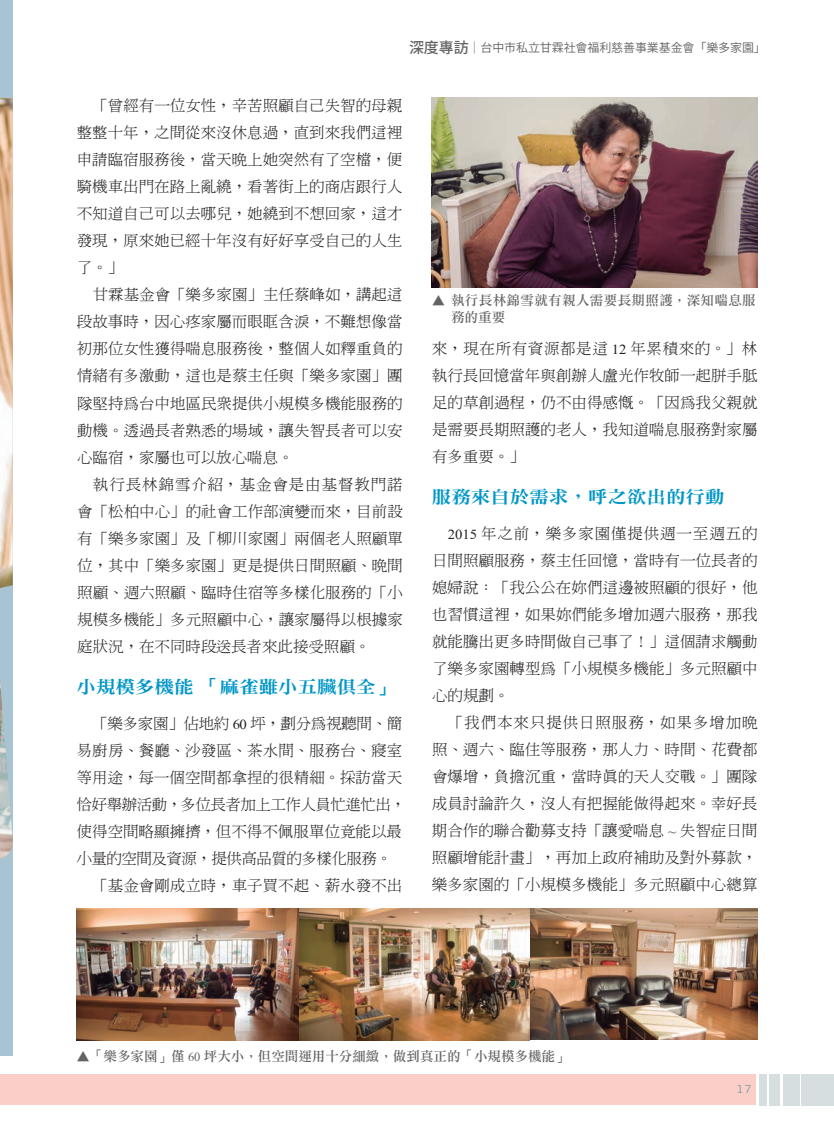
<style>
.page{position:relative;width:834px;height:1132px;background:#fff}
.page>*{position:absolute;margin:0;border:0;box-sizing:border-box;transform-origin:0 0}
.t1{font:17.55px "DFN Ming XB HKP BF";color:#0096c7;scale:1.11 1}
.t2{font:300 14.7px/27px "Inn Ming";letter-spacing:.005em;color:#231f20;text-align:justify;scale:1.05 1}
.t3{font:300 14.7px "Inn Ming";letter-spacing:-.03em;color:#231f20;scale:1.05 1}
.t4{font:300 14.7px "Inn Ming";letter-spacing:-.02em;color:#231f20;scale:1.05 1}
.t5{font:13.5px "DF Li Song Std W5";color:#636366}
.t6{font:13.5px/16.5px "DF Li Song Std W5";letter-spacing:.03em;color:#636366}
.t7{font:300 12.9px "Bell Gothic Std";color:#879da1;scale:1.05 1}
.t8{font:12px "Gen Shin Gothic";letter-spacing:-.01em;color:#636366}
.s1{font-weight:500;font-size:15px}
.s2{font-family:"Shonar Bangla";font-weight:400;font-size:16.95px}
.s3{font-family:"Shonar Bangla";font-size:15px}
</style>
<div class="page">
<div style="left:769px;top:1074px;width:10px;height:31px;background:#d6dedf"></div>
<div style="left:758px;top:1074px;width:8px;height:31px;background:#d6dedf"></div>
<div style="left:782px;top:1074px;width:17px;height:31px;background:#d6dedf"></div>
<div style="left:801px;top:1074px;width:32px;height:31px;background:#d6dedf"></div>
<div style="left:0;top:0;width:13px;height:1054px;background:#a8c3d2"></div>
<img style="left:0;top:98px;width:13px;height:490px">
<img style="left:77px;top:908px;width:223px;height:131px">
<img style="left:300px;top:908px;width:457px;height:131px">
<img style="left:432px;top:98px;width:325px;height:189px">
<img style="left:0;top:681px;width:13px;height:177px">
<div style="left:0;top:1074px;width:13px;height:30px;background:#fbcfc8"></div>
<div style="left:13px;top:1074px;width:742px;height:30px;background:#fbcfc8"></div>
<p class="t8" style="left:409px;top:39px;width:358px"><span class="s1">深度專訪</span>｜台中市私立甘霖社會福利慈善事業基金會「樂多家園」</p>
<p class="t2" style="left:77px;top:92px;width:311px;text-indent:16px">「曾經有一位女性，辛苦照顧自己失智的母親整整十年，之間從來沒休息過，直到來我們這裡申請臨宿服務後，當天晚上她突然有了空檔，便騎機車出門在路上亂繞，看著街上的商店跟行人不知道自己可以去哪兒，她繞到不想回家，這才發現，原來她已經十年沒有好好享受自己的人生了。」</p>
<p class="t2" style="left:77px;top:281px;width:311px;text-indent:16px">甘霖基金會「樂多家園」主任蔡峰如，講起這段故事時，因心疼家屬而眼眶含淚，不難想像當初那位女性獲得喘息服務後，整個人如釋重負的情緒有多激動，這也是蔡主任與「樂多家園」團隊堅持為台中地區民眾提供小規模多機能服務的動機。透過長者熟悉的場域，讓失智長者可以安心臨宿，家屬也可以放心喘息。</p>
<p class="t2" style="left:77px;top:470px;width:311px;text-indent:16px">執行長林錦雪介紹，基金會是由基督教門諾會「松柏中心」的社會工作部演變而來，目前設有「樂多家園」及「柳川家園」兩個老人照顧單位，其中「樂多家園」更是提供日間照顧、晚間照顧、週六照顧、臨時住宿等多樣化服務的「小規模多機能」多元照顧中心，讓家屬得以根據家庭狀況，在不同時段送長者來此接受照顧。</p>
<p class="t1" style="left:77px;top:677px;width:288px">小規模多機能 「麻雀雖小五臟俱全」</p>
<p class="t4" style="left:92px;top:715px;width:296px">「樂多家園」佔地約 <span class="s2">60</span> 坪，劃分為視聽間、簡</p>
<p class="t2" style="left:77px;top:736px;width:311px">易廚房、餐廳、沙發區、茶水間、服務台、寢室</p>
<p class="t2" style="left:77px;top:763px;width:311px">等用途，每一個空間都拿捏的很精細。採訪當天</p>
<p class="t3" style="left:77px;top:796px;width:315px">恰好舉辦活動，多位長者加上工作人員忙進忙出，</p>
<p class="t2" style="left:77px;top:817px;width:311px">使得空間略顯擁擠，但不得不佩服單位竟能以最</p>
<p class="t3" style="left:77px;top:850px;width:302px">小量的空間及資源，提供高品質的多樣化服務。</p>
<p class="t2" style="left:92px;top:871px;width:296px">「基金會剛成立時，車子買不起、薪水發不出</p>
<p class="t6" style="left:451px;top:292px;width:306px;text-indent:-19px">▲ 執行長林錦雪就有親人需要長期照護，深知喘息服務的重要</p>
<p class="t2" style="left:432px;top:334px;width:311px">來，現在所有資源都是這 <span class="s2">12</span> 年累積來的。」林執行長回憶當年與創辦人盧光作牧師一起胼手胝足的草創過程，仍不由得感慨。「因為我父親就是需要長期照護的老人，我知道喘息服務對家屬有多重要。」</p>
<p class="t1" style="left:432px;top:488px;width:265px">服務來自於需求，呼之欲出的行動</p>
<p class="t2" style="left:432px;top:519px;width:311px;text-indent:16px"><span class="s2">2015</span> 年之前，樂多家園僅提供週一至週五的日間照顧服務，蔡主任回憶，當時有一位長者的媳婦說：「我公公在妳們這邊被照顧的很好，他也習慣這裡，如果妳們能多增加週六服務，那我就能騰出更多時間做自己事了！」這個請求觸動了樂多家園轉型為「小規模多機能」多元照顧中心的規劃。</p>
<p class="t2" style="left:432px;top:708px;width:312px;text-indent:16px">「我們本來只提供日照服務，如果多增加晚照、週六、臨住等服務，那人力、時間、花費都會爆增，負擔沉重，當時真的天人交戰。」團隊成員討論許久，沒人有把握能做得起來。幸好長期合作的聯合勸募支持「讓愛喘息 <span class="s2">~</span> 失智症日間照顧增能計畫」，再加上政府補助及對外募款，樂多家園的「小規模多機能」多元照顧中心總算</p>
<p class="t5" style="left:77px;top:1048px;width:493px">▲「樂多家園」僅 <span class="s3">60</span> 坪大小，但空間運用十分細緻，做到真正的「小規模多機能」</p>
<p class="t7" style="left:736px;top:1081px;width:16px">17</p>
</div>
